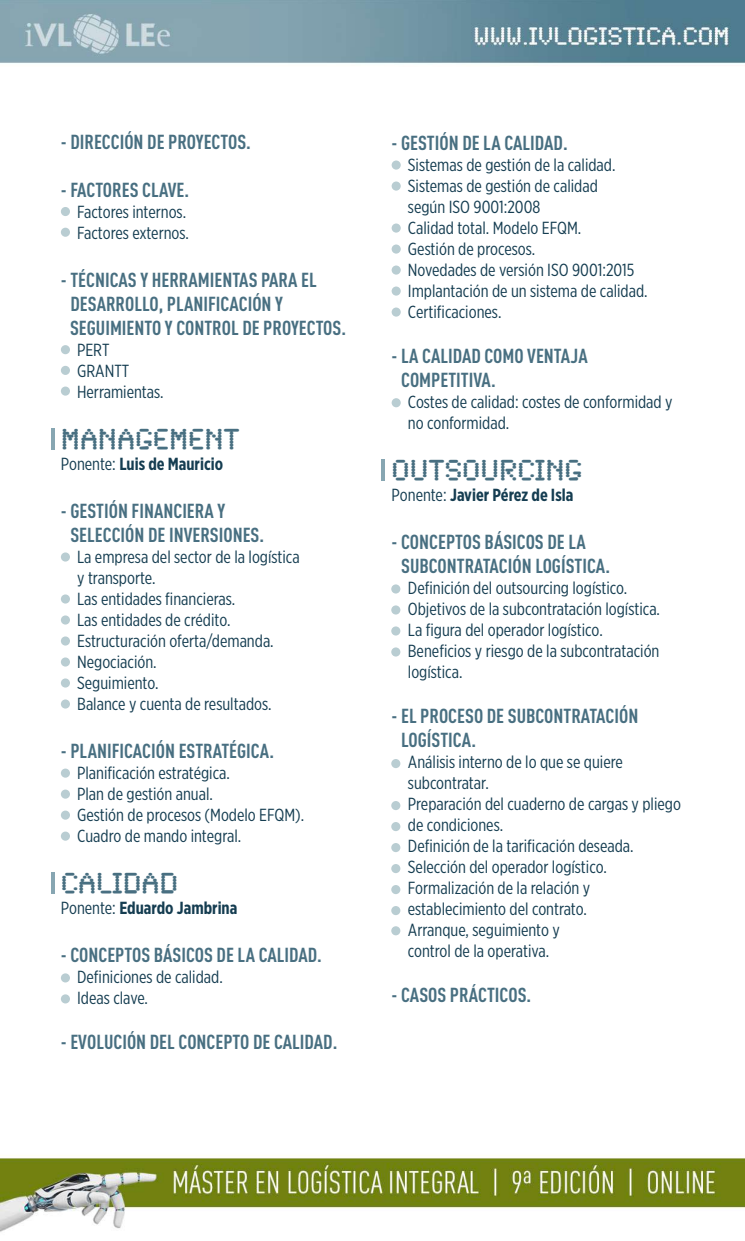
<style>
.page{position:relative;width:745px;height:1241px;background:#fff}
.page>*{position:absolute;margin:0;border:0;box-sizing:border-box;transform-origin:0 0}
.t1{font:30px "Synchro LET";color:#486f81}
.t2{font:700 20px/24px "DIN Cond";color:#486f81}
.t3{font:17.5px/21px "Gotham X Narrow";color:#153d51}
.t4{font:700 17.5px "Gotham X Narrow";color:#153d51}
.s1{font-weight:400}
</style>
<div class="page">
<img style="left:0;top:0;width:744px;height:1232px">
<div style="left:61px;top:345px;width:9px;height:9px;background:#b9cdd2;border-radius:50%"></div>
<div style="left:61px;top:366px;width:9px;height:9px;background:#b9cdd2;border-radius:50%"></div>
<div style="left:61px;top:207px;width:9px;height:9px;background:#b9cdd2;border-radius:50%"></div>
<div style="left:61px;top:228px;width:9px;height:9px;background:#b9cdd2;border-radius:50%"></div>
<div style="left:61px;top:386px;width:9px;height:9px;background:#b9cdd2;border-radius:50%"></div>
<div style="left:61px;top:552px;width:9px;height:9px;background:#b9cdd2;border-radius:50%"></div>
<div style="left:61px;top:594px;width:9px;height:9px;background:#b9cdd2;border-radius:50%"></div>
<div style="left:61px;top:615px;width:9px;height:9px;background:#b9cdd2;border-radius:50%"></div>
<div style="left:61px;top:636px;width:9px;height:9px;background:#b9cdd2;border-radius:50%"></div>
<div style="left:61px;top:657px;width:9px;height:9px;background:#b9cdd2;border-radius:50%"></div>
<div style="left:61px;top:678px;width:9px;height:9px;background:#b9cdd2;border-radius:50%"></div>
<div style="left:61px;top:699px;width:9px;height:9px;background:#b9cdd2;border-radius:50%"></div>
<div style="left:61px;top:768px;width:9px;height:9px;background:#b9cdd2;border-radius:50%"></div>
<div style="left:61px;top:789px;width:9px;height:9px;background:#b9cdd2;border-radius:50%"></div>
<div style="left:61px;top:810px;width:9px;height:9px;background:#b9cdd2;border-radius:50%"></div>
<div style="left:61px;top:831px;width:9px;height:9px;background:#b9cdd2;border-radius:50%"></div>
<div style="left:61px;top:973px;width:9px;height:9px;background:#b9cdd2;border-radius:50%"></div>
<div style="left:61px;top:994px;width:9px;height:9px;background:#b9cdd2;border-radius:50%"></div>
<svg style="left:391px;top:160px;width:9px;height:10px"></svg>
<svg style="left:391px;top:181px;width:9px;height:9px"></svg>
<svg style="left:391px;top:223px;width:9px;height:9px"></svg>
<svg style="left:391px;top:244px;width:9px;height:9px"></svg>
<svg style="left:391px;top:265px;width:9px;height:9px"></svg>
<svg style="left:391px;top:286px;width:9px;height:9px"></svg>
<svg style="left:391px;top:307px;width:9px;height:9px"></svg>
<svg style="left:391px;top:398px;width:9px;height:9px"></svg>
<div style="left:391px;top:759px;width:9px;height:9px;background:#b9cdd2;border-radius:50%"></div>
<svg style="left:391px;top:926px;width:9px;height:9px"></svg>
<svg style="left:391px;top:800px;width:9px;height:10px"></svg>
<svg style="left:391px;top:821px;width:9px;height:10px"></svg>
<div style="left:391px;top:584px;width:9px;height:9px;background:#b9cdd2;border-radius:50%"></div>
<div style="left:391px;top:605px;width:9px;height:9px;background:#b9cdd2;border-radius:50%"></div>
<div style="left:391px;top:626px;width:9px;height:9px;background:#b9cdd2;border-radius:50%"></div>
<div style="left:391px;top:647px;width:9px;height:9px;background:#b9cdd2;border-radius:50%"></div>
<svg style="left:391px;top:842px;width:9px;height:10px"></svg>
<svg style="left:391px;top:863px;width:9px;height:10px"></svg>
<svg style="left:391px;top:884px;width:9px;height:10px"></svg>
<svg style="left:391px;top:905px;width:9px;height:10px"></svg>
<hr style="left:51px;top:428px;width:4px;height:22px;background:#87a6b2">
<hr style="left:381px;top:459px;width:4px;height:22px;background:#87a6b2">
<hr style="left:51px;top:872px;width:4px;height:21px;background:#87a6b2">
<p class="t2" style="left:61px;top:129px;width:191px">- DIRECCIÓN DE PROYECTOS.</p>
<p class="t2" style="left:61px;top:177px;width:130px">- FACTORES CLAVE.</p>
<p class="t3" style="left:77px;top:201px;width:113px">Factores internos.<br>Factores externos.</p>
<p class="t2" style="left:70px;top:267px;width:277px;text-indent:-9px">- TÉCNICAS Y HERRAMIENTAS PARA EL<br>DESARROLLO, PLANIFICACIÓN Y<br>SEGUIMIENTO Y CONTROL DE PROYECTOS.</p>
<p class="t3" style="left:77px;top:339px;width:88px">PERT<br>GRANTT<br>Herramientas.</p>
<h1 class="t1" style="left:61px;top:411px;width:180px">MANAGEMENT</h1>
<p class="t4" style="left:61px;top:453px;width:164px"><span class="s1">Ponente:</span> Luis de Mauricio</p>
<p class="t2" style="left:70px;top:498px;width:195px;text-indent:-10px">- GESTIÓN FINANCIERA Y<br>SELECCIÓN DE INVERSIONES.</p>
<p class="t3" style="left:77px;top:546px;width:224px">La empresa del sector de la logística y transporte.<br>Las entidades financieras.<br>Las entidades de crédito.<br>Estructuración oferta/demanda.<br>Negociación.<br>Seguimiento.<br>Balance y cuenta de resultados.</p>
<p class="t2" style="left:61px;top:738px;width:215px">- PLANIFICACIÓN ESTRATÉGICA.</p>
<p class="t3" style="left:77px;top:762px;width:228px">Planificación estratégica.<br>Plan de gestión anual.<br>Gestión de procesos (Modelo EFQM).<br>Cuadro de mando integral.</p>
<h1 class="t1" style="left:61px;top:855px;width:118px">CALIDAD</h1>
<p class="t4" style="left:61px;top:897px;width:178px"><span class="s1">Ponente:</span> Eduardo Jambrina</p>
<p class="t2" style="left:61px;top:942px;width:262px">- CONCEPTOS BÁSICOS DE LA CALIDAD.</p>
<p class="t3" style="left:77px;top:966px;width:147px">Definiciones de calidad.<br>Ideas clave.</p>
<p class="t2" style="left:61px;top:1029px;width:278px">- EVOLUCIÓN DEL CONCEPTO DE CALIDAD.</p>
<p class="t2" style="left:391px;top:130px;width:177px">- GESTIÓN DE LA CALIDAD.</p>
<p class="t3" style="left:407px;top:154px;width:241px">Sistemas de gestión de la calidad.<br>Sistemas de gestión de calidad<br>según ISO 9001:2008<br>Calidad total. Modelo EFQM.<br>Gestión de procesos.<br>Novedades de versión ISO 9001:2015<br>Implantación de un sistema de calidad.<br>Certificaciones.</p>
<p class="t2" style="left:401px;top:343px;width:188px;text-indent:-10px">- LA CALIDAD COMO VENTAJA<br>COMPETITIVA.</p>
<p class="t3" style="left:407px;top:391px;width:266px">Costes de calidad: costes de conformidad y no conformidad.</p>
<h1 class="t1" style="left:391px;top:442px;width:192px">OUTSOURCING</h1>
<p class="t4" style="left:391px;top:484px;width:183px"><span class="s1">Ponente:</span> Javier Pérez de Isla</p>
<p class="t2" style="left:401px;top:529px;width:210px;text-indent:-10px">- CONCEPTOS BÁSICOS DE LA<br>SUBCONTRATACIÓN LOGÍSTICA.</p>
<p class="t3" style="left:407px;top:577px;width:253px">Definición del outsourcing logístico.<br>Objetivos de la subcontratación logística.<br>La figura del operador logístico.<br>Beneficios y riesgo de la subcontratación logística.</p>
<p class="t2" style="left:401px;top:703px;width:238px;text-indent:-10px">- EL PROCESO DE SUBCONTRATACIÓN<br>LOGÍSTICA.</p>
<p class="t3" style="left:407px;top:751px;width:274px">Análisis interno de lo que se quiere subcontratar.<br>Preparación del cuaderno de cargas y pliego de condiciones.<br>Definición de la tarificación deseada.<br>Selección del operador logístico.<br>Formalización de la relación y establecimiento del contrato.<br>Arranque, seguimiento y<br>control de la operativa.</p>
<p class="t2" style="left:391px;top:982px;width:141px">- CASOS PRÁCTICOS.</p>
</div>
